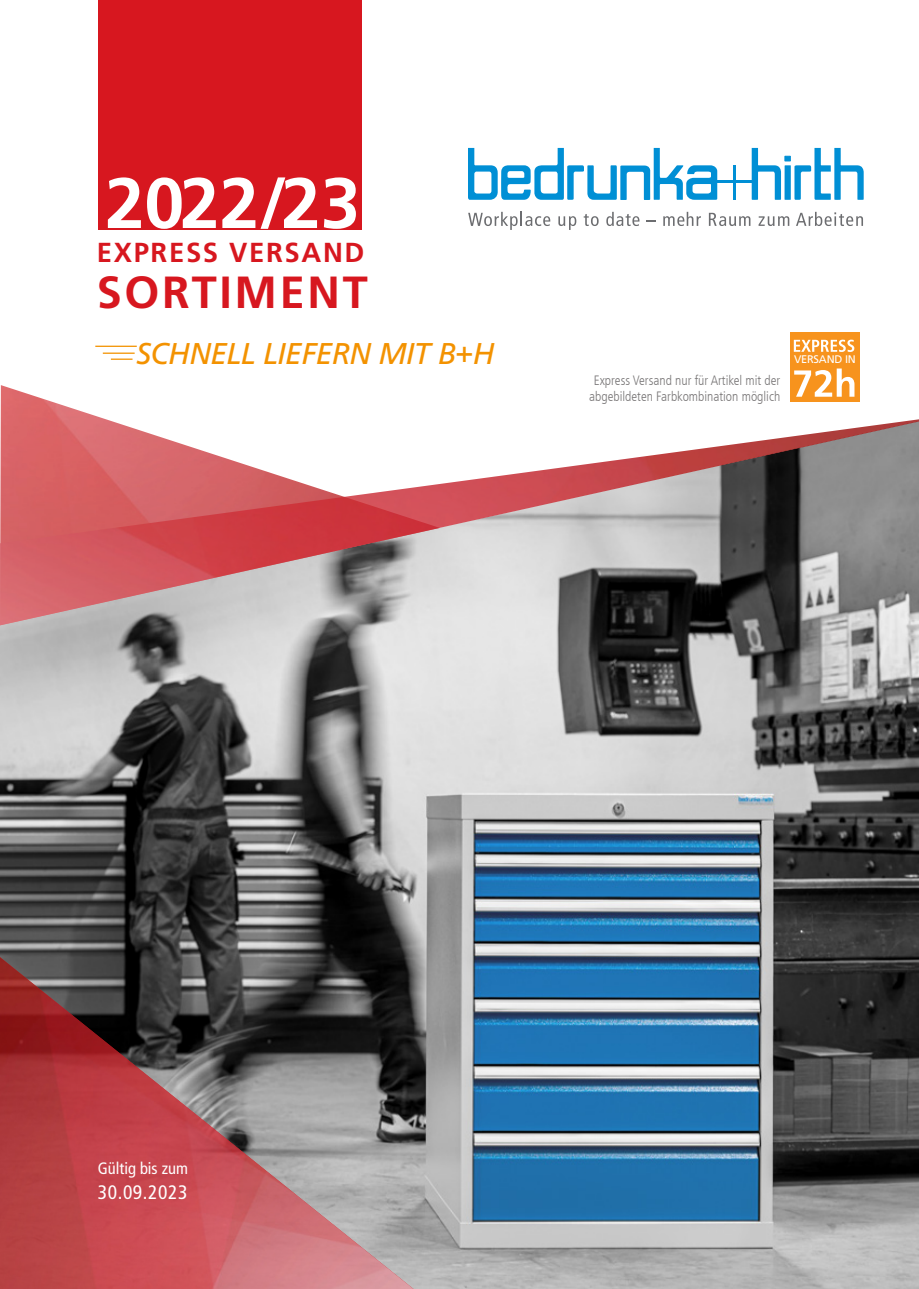
<style>
.page{position:relative;width:919px;height:1289px;background:#fff}
.page>*{position:absolute;margin:0;border:0;box-sizing:border-box;transform-origin:0 0}
.t1{font:700 71.25px "Frutiger LT Com";color:#fff}
.t2{font:700 45px "Frutiger LT Com";letter-spacing:.06em;color:#d7171f}
.t3{font:italic 30px "Frutiger LT Com";letter-spacing:-.02em;color:#f39200}
.t4{font:700 27.45px "Frutiger LT Com";letter-spacing:.06em;color:#d7171f}
.t5{font:condensed 19.5px "Frutiger LT Com";letter-spacing:.03em;color:#fff}
.t6{font:condensed 16.5px "Frutiger LT Com";color:#fff}
.t7{font:300 condensed 13.5px/16.2px "Frutiger LT Com";color:#231f20;text-align:center}
.t8{font:11.1px "Frutiger LT Com";letter-spacing:-.02em;color:#fff}
</style>
<div class="page">
<img style="left:0;top:625px;width:918px;height:663px">
<img style="left:0;top:385px;width:96px;height:31px">
<img style="left:0;top:416px;width:918px;height:209px">
<div style="left:98px;top:0;width:263px;height:230px;background:#d7171f"></div>
<svg style="left:468px;top:148px;width:249px;height:52px"></svg>
<svg style="left:751px;top:148px;width:112px;height:52px"></svg>
<hr style="left:717px;top:180px;width:34px;height:2px;background:#008fd5">
<hr style="left:733px;top:165px;width:2px;height:35px;background:#008fd5">
<svg style="left:468px;top:212px;width:82px;height:18px"></svg>
<svg style="left:558px;top:216px;width:18px;height:14px"></svg>
<svg style="left:583px;top:214px;width:15px;height:12px"></svg>
<svg style="left:606px;top:212px;width:33px;height:14px"></svg>
<svg style="left:663px;top:212px;width:37px;height:14px"></svg>
<svg style="left:708px;top:213px;width:42px;height:13px"></svg>
<svg style="left:758px;top:216px;width:31px;height:10px"></svg>
<svg style="left:796px;top:212px;width:67px;height:14px"></svg>
<img style="left:0;top:957px;width:413px;height:331px">
<div style="left:789px;top:332px;width:70px;height:70px;background:#f7931d"></div>
<svg style="left:794px;top:368px;width:60px;height:29px"></svg>
<svg style="left:793px;top:339px;width:61px;height:13px"></svg>
<hr style="left:95px;top:345px;width:42px;height:2px;background:#f39200">
<hr style="left:103px;top:352px;width:32px;height:2px;background:#f39200">
<hr style="left:111px;top:358px;width:21px;height:2px;background:#f39200">
<h1 class="t1" style="left:105px;top:161px;width:257px">2022/23</h1>
<h3 class="t4" style="left:97px;top:236px;width:269px">EXPRESS VERSAND</h3>
<h2 class="t2" style="left:97px;top:266px;width:272px">SORTIMENT</h2>
<h3 class="t3" style="left:136px;top:336px;width:360px">SCHNELL LIEFERN MIT B+H</h3>
<p class="t7" style="left:589px;top:372px;width:192px">Express Versand nur für Artikel mit der abgebildeten Farbkombination möglich</p>
<p class="t8" style="left:794px;top:353px;width:63px">VERSAND IN</p>
<p class="t6" style="left:98px;top:1158px;width:92px">Gültig bis zum</p>
<h3 class="t5" style="left:98px;top:1181px;width:91px">30.09.2023</h3>
</div>
